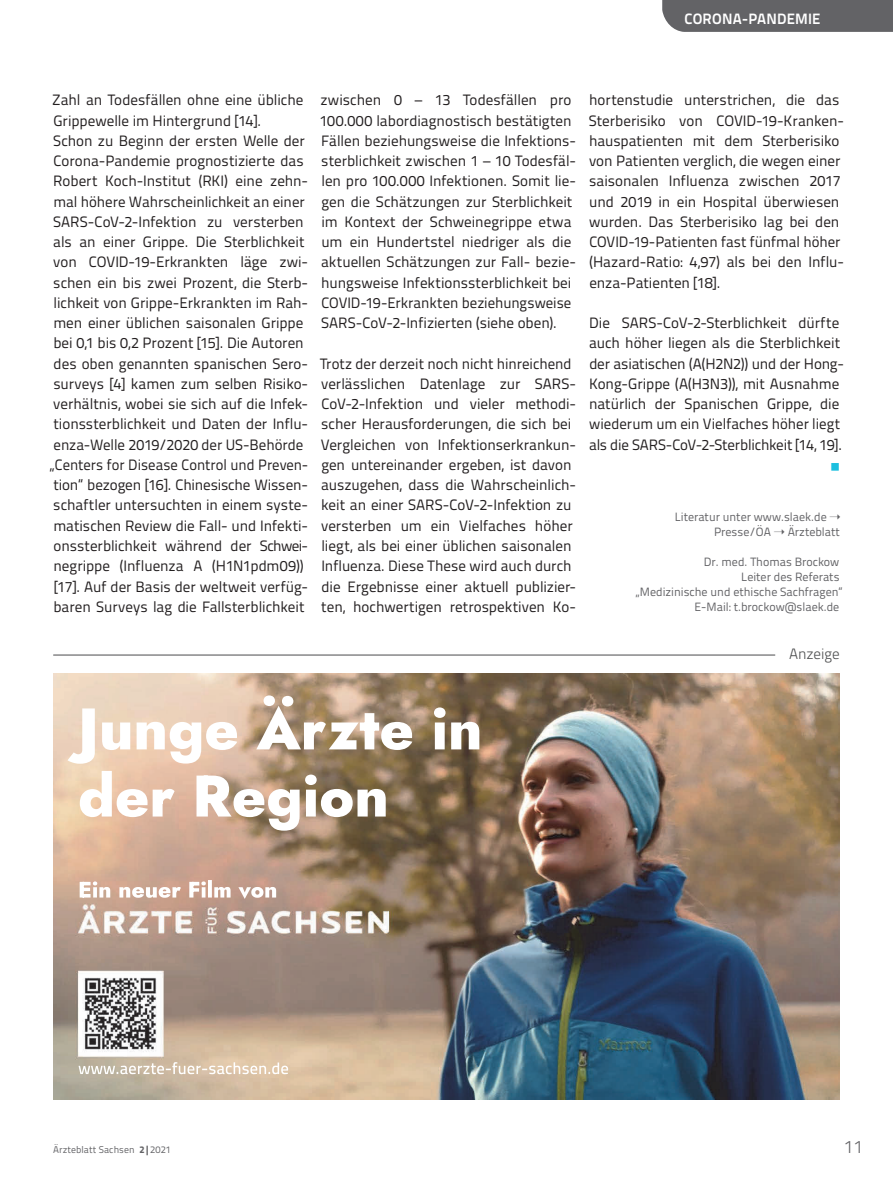
<style>
.page{position:relative;width:893px;height:1191px;background:#fff}
.page>*{position:absolute;margin:0;border:0;box-sizing:border-box;transform-origin:0 0}
.t1{font:300 18px "Titillium Text";color:#636366}
.t2{font:15px/20.2px "Titillium Text";color:#231f20}
.t3{font:700 15px "Titillium Text";letter-spacing:.01em;color:#fff}
.t4{font:300 15px "Titillium Text";letter-spacing:-.005em;color:#4b4c4d}
.t5{font:12px/15px "Titillium Text";color:#636366;text-align:right}
.t6{font:9.75px "Titillium Text";letter-spacing:.01em;color:#636366}
.s1{font-weight:800}
</style>
<div class="page">
<div style="left:662px;top:0;width:231px;height:32px;background:#636366"></div>
<hr style="left:54px;top:654px;width:721px;height:1px;background:#4b4c4d">
<img style="left:53px;top:673px;width:787px;height:426px">
<p class="t3" style="left:685px;top:7px;width:138px">CORONA-PANDEMIE</p>
<p class="t2" style="left:50px;top:89px;width:260px">Zahl an Todesfällen ohne eine übliche Grippewelle im Hintergrund [14].<br>Schon zu Beginn der ersten Welle der Corona-Pandemie prognostizierte das Robert Koch-Institut (RKI) eine zehn&shy;mal höhere Wahrscheinlichkeit an einer SARS-CoV-2-Infektion zu versterben als an einer Grippe. Die Sterblichkeit von COVID-19-Erkrankten läge zwi&shy;schen ein bis zwei Prozent, die Sterb&shy;lichkeit von Grippe-Erkrankten im Rah&shy;men einer üblichen saisonalen Grippe bei 0,1 bis 0,2 Prozent [15]. Die Autoren des oben genannten spanischen Sero&shy;surveys [4] kamen zum selben Risiko&shy;verhältnis, wobei sie sich auf die Infek&shy;tionssterblichkeit und Daten der Influ&shy;enza-Welle 2019/2020 der US-Behörde „Centers for Disease Control und Preven&shy;tion“ bezogen [16]. Chinesische Wissen&shy;schaftler untersuchten in einem syste&shy;matischen Review die Fall- und Infekti&shy;onssterblichkeit während der Schwei&shy;negrippe (Influenza A (H1N1pdm09)) [17]. Auf der Basis der weltweit verfüg&shy;baren Surveys lag die Fallsterblichkeit</p>
<p class="t2" style="left:320px;top:89px;width:258px">zwischen 0 – 13 Todesfällen pro 100.000 labordiagnostisch bestätigten Fällen beziehungsweise die Infektions&shy;sterblichkeit zwischen 1 – 10 Todesfäl&shy;len pro 100.000 Infektionen. Somit lie&shy;gen die Schätzungen zur Sterblichkeit im Kontext der Schweinegrippe etwa um ein Hundertstel niedriger als die aktuellen Schätzungen zur Fall- bezie&shy;hungsweise Infektionssterblichkeit bei COVID-19-Erkrankten beziehungsweise SARS-CoV-2-Infizierten (siehe oben).</p>
<p class="t2" style="left:320px;top:352px;width:258px">Trotz der derzeit noch nicht hinreichend verlässlichen Datenlage zur SARS-CoV-2-Infektion und vieler methodi&shy;scher Herausforderungen, die sich bei Vergleichen von Infektionserkrankun&shy;gen untereinander ergeben, ist davon auszugehen, dass die Wahrscheinlich&shy;keit an einer SARS-CoV-2-Infektion zu versterben um ein Vielfaches höher liegt, als bei einer üblichen saisonalen Influenza. Diese These wird auch durch die Ergebnisse einer aktuell publizier&shy;ten, hochwertigen retrospektiven Ko--</p>
<p class="t2" style="left:589px;top:89px;width:257px">hortenstudie unterstrichen, die das Sterberisiko von COVID-19-Kranken&shy;hauspatienten mit dem Sterberisiko von Patienten verglich, die wegen einer saisonalen Influenza zwischen 2017 und 2019 in ein Hospital überwiesen wurden. Das Sterberisiko lag bei den COVID-19-Patienten fast fünfmal höher (Hazard-Ratio: 4,97) als bei den Influ&shy;enza-Patienten [18].</p>
<p class="t2" style="left:589px;top:312px;width:256px">Die SARS-CoV-2-Sterblichkeit dürfte auch höher liegen als die Sterblichkeit der asiatischen (A(H2N2)) und der Hong-Kong-Grippe (A(H3N3)), mit Ausnahme natürlich der Spanischen Grippe, die wiederum um ein Vielfaches höher liegt als die SARS-CoV-2-Sterblichkeit [14, 19].</p>
<p class="t5" style="left:675px;top:508px;width:168px">Literatur unter www. slaek. de ➝<br>Presse/ÖA ➝ Ärzteblatt</p>
<p class="t5" style="left:635px;top:553px;width:209px">Dr. med. Thomas Brockow<br>Leiter des Referats<br>„Medizinische und ethische Sachfragen“<br>E-Mail: t. brockow@slaek.de</p>
<p class="t4" style="left:789px;top:643px;width:52px">Anzeige</p>
<p class="t6" style="left:53px;top:1142px;width:119px">Ärzteblatt Sachsen <span class="s1">2|</span>2021</p>
<p class="t1" style="left:844px;top:1133px;width:21px">11</p>
</div>
